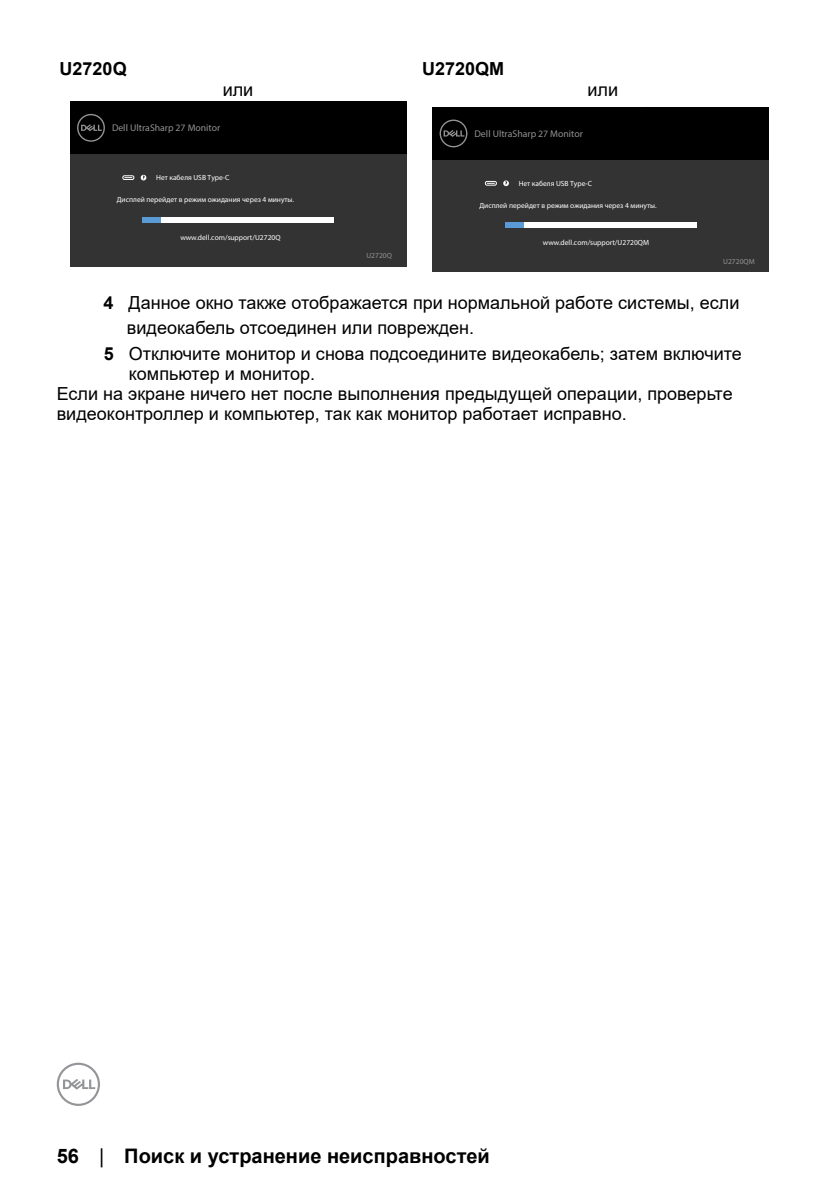
<style>
.page{position:relative;width:840px;height:1191px;background:#fff}
.page>*{position:absolute;margin:0;border:0;box-sizing:border-box;transform-origin:0 0}
.t1{font:700 20px "Arial";color:#000}
.Paragraph{font:18px/20px "Arial";color:#000}
.Numbered_List{font:18px "Arial";color:#000}
.Paragraph-2{font:700 18px "Arial";color:#000}
.t2{font:9.8px "Museo Sans For Dell 500";color:#939393}
.t3{font:7.4px "Myriad Pro";color:#fff}
.t4{font:7.4px "Museo Sans For Dell 500";color:#fff}
.t5{font:7.4px "Museo Sans For Dell 500";color:#939393}
.s1{font-family:"Museo Sans For Dell 500"}
.s2{font-weight:700}
.s3{font-weight:400}
</style>
<div class="page">
<svg style="left:57px;top:1062px;width:43px;height:44px"></svg>
<div style="left:70px;top:154px;width:336px;height:112px;background:#333"></div>
<div style="left:70px;top:101px;width:336px;height:53px;background:#000"></div>
<svg style="left:77px;top:114px;width:28px;height:28px"></svg>
<div style="left:142px;top:217px;width:191px;height:5px;background:#fff"></div>
<div style="left:142px;top:217px;width:18px;height:5px;background:#5b9bd5"></div>
<div style="left:122px;top:175px;width:12px;height:5px;border:1px solid #fff;border-radius:2px"></div>
<svg style="left:141px;top:175px;width:5px;height:5px"></svg>
<div style="left:432px;top:159px;width:336px;height:113px;background:#333"></div>
<div style="left:432px;top:107px;width:336px;height:52px;background:#000"></div>
<svg style="left:439px;top:120px;width:28px;height:27px"></svg>
<div style="left:504px;top:223px;width:192px;height:5px;background:#fff"></div>
<div style="left:504px;top:223px;width:19px;height:5px;background:#5b9bd5"></div>
<div style="left:485px;top:181px;width:11px;height:4px;border:1px solid #fff;border-radius:2px"></div>
<svg style="left:503px;top:180px;width:5px;height:6px"></svg>
<p class="Paragraph-2" style="left:60px;top:56px;width:69px">U2720Q</p>
<p class="Paragraph-2" style="left:422px;top:56px;width:84px">U2720QM</p>
<p class="Paragraph" style="left:222px;top:80px;width:32px">или</p>
<p class="t2" style="left:112px;top:122px;width:110px">Dell UltraSharp 27 Monitor</p>
<p class="Paragraph" style="left:587px;top:80px;width:32px">или</p>
<p class="t2" style="left:474px;top:127px;width:110px">Dell UltraSharp 27 Monitor</p>
<p class="t3" style="left:156px;top:173px;width:75px">Нет кабеля <span class="s1">USB Type-C</span></p>
<p class="t3" style="left:518px;top:179px;width:75px">Нет кабеля <span class="s1">USB Type-C</span></p>
<p class="t3" style="left:117px;top:195px;width:179px">Дисплей перейдет в режим ожидания через 4 минуты.</p>
<p class="t3" style="left:479px;top:201px;width:179px">Дисплей перейдет в режим ожидания через 4 минуты<span class="s1">.</span></p>
<p class="t4" style="left:180px;top:233px;width:101px">www.dell.com/support/U2720Q</p>
<p class="t4" style="left:542px;top:238px;width:108px">www.dell.com/support/U2720QM</p>
<p class="t5" style="left:366px;top:251px;width:27px">U2720Q</p>
<p class="t5" style="left:722px;top:257px;width:33px">U2720QM</p>
<p class="Paragraph" style="left:103px;top:292px;width:637px"><span class="s2">4</span> Данное окно также отображается при нормальной работе системы, если</p>
<p class="Paragraph" style="left:127px;top:318px;width:348px">видеокабель отсоединен или поврежден.</p>
<p class="Numbered_List" style="left:104px;top:341px;width:639px"><span class="s2">5</span> Отключите монитор и снова подсоедините видеокабель; затем включите</p>
<p class="Numbered_List" style="left:129px;top:361px;width:188px">компьютер и монитор.</p>
<p class="Paragraph" style="left:57px;top:383px;width:677px">Если на экране ничего нет после выполнения предыдущей операции, проверьте видеоконтроллер и компьютер, так как монитор работает исправно.</p>
<p class="t1" style="left:57px;top:1141px;width:434px">56 <span class="s3">|</span> Поиск и устранение неисправностей</p>
</div>
